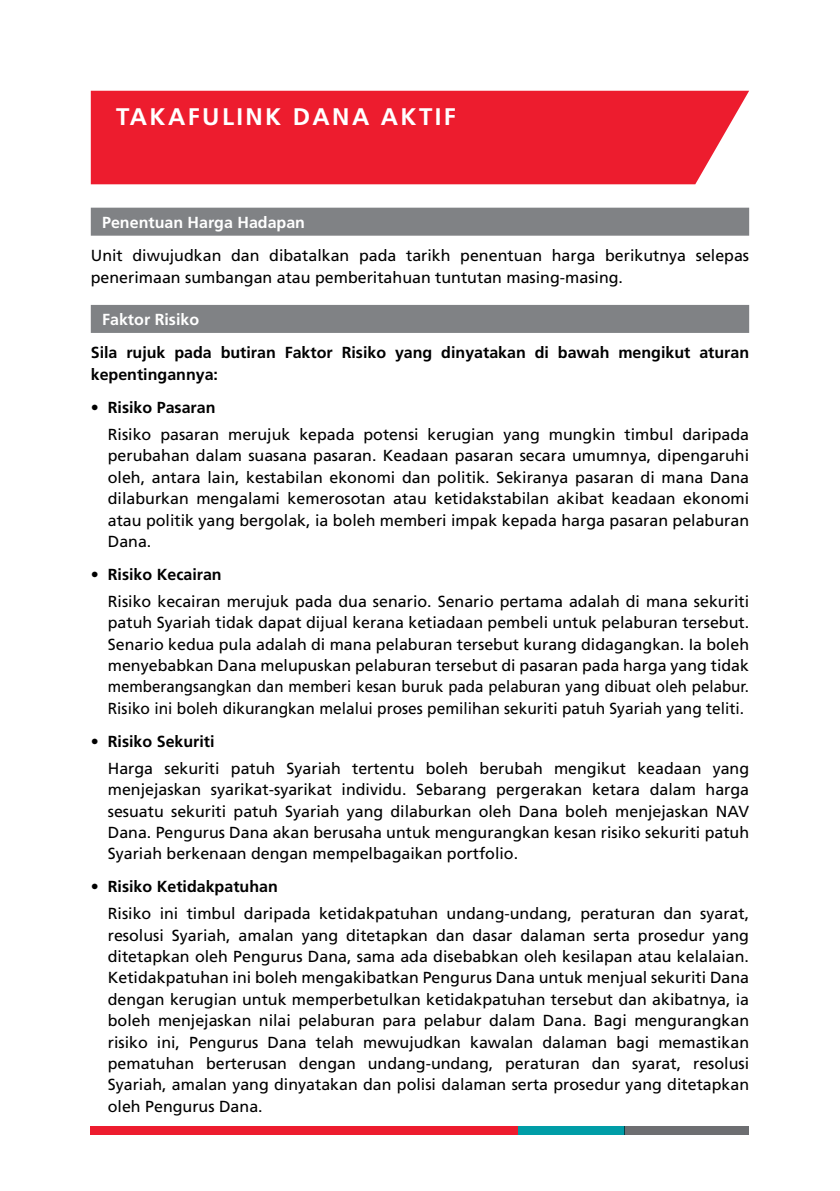
<style>
.page{position:relative;width:840px;height:1191px;background:#fff}
.page>*{position:absolute;margin:0;border:0;box-sizing:border-box;transform-origin:0 0}
.t1{font:700 24px "Frutiger";letter-spacing:.1em;color:#fff}
.t2{font:16px/21.4px "Frutiger";color:#000;text-align:justify}
.t3{font:700 16px/22px "Frutiger";color:#000}
.t4{font:700 16px "Frutiger";color:#fff}
</style>
<div class="page">
<div style="left:91px;top:1125px;width:426px;height:9px;background:#ed1c2e"></div>
<div style="left:517px;top:1125px;width:107px;height:9px;background:#009da7"></div>
<div style="left:624px;top:1125px;width:124px;height:9px;background:#6d6e71"></div>
<div style="left:91px;top:91px;width:657px;height:93px;background:#ed1c2e"></div>
<div style="left:91px;top:208px;width:657px;height:28px;background:#808285"></div>
<div style="left:91px;top:305px;width:657px;height:28px;background:#808285"></div>
<h1 class="t1" style="left:116px;top:103px;width:341px">TAKAFULINK DANA AKTIF</h1>
<p class="t4" style="left:102px;top:212px;width:204px">Penentuan Harga Hadapan</p>
<p class="t2" style="left:91px;top:244px;width:659px;line-height:22px">Unit diwujudkan dan dibatalkan pada tarikh penentuan harga berikutnya selepas penerimaan sumbangan atau pemberitahuan tuntutan masing-masing.</p>
<p class="t4" style="left:102px;top:310px;width:98px">Faktor Risiko</p>
<p class="t3" style="left:91px;top:342px;width:659px">Sila rujuk pada butiran Faktor Risiko yang dinyatakan di bawah mengikut aturan kepentingannya:</p>
<p class="t3" style="left:91px;top:396px;width:126px">• Risiko Pasaran</p>
<p class="t2" style="left:108px;top:424px;width:642px">Risiko pasaran merujuk kepada potensi kerugian yang mungkin timbul daripada perubahan dalam suasana pasaran. Keadaan pasaran secara umumnya, dipengaruhi oleh, antara lain, kestabilan ekonomi dan politik. Sekiranya pasaran di mana Dana dilaburkan mengalami kemerosotan atau ketidakstabilan akibat keadaan ekonomi atau politik yang bergolak, ia boleh memberi impak kepada harga pasaran pelaburan Dana.</p>
<p class="t3" style="left:91px;top:563px;width:132px">• Risiko Kecairan</p>
<p class="t2" style="left:108px;top:590px;width:642px">Risiko kecairan merujuk pada dua senario. Senario pertama adalah di mana sekuriti patuh Syariah tidak dapat dijual kerana ketiadaan pembeli untuk pelaburan tersebut.<br>Senario kedua pula adalah di mana pelaburan tersebut kurang didagangkan. Ia boleh menyebabkan Dana melupuskan pelaburan tersebut di pasaran pada harga yang tidak memberangsangkan dan memberi kesan buruk pada pelaburan yang dibuat oleh pelabur.<br>Risiko ini boleh dikurangkan melalui proses pemilihan sekuriti patuh Syariah yang teliti.</p>
<p class="t3" style="left:91px;top:730px;width:125px">• Risiko Sekuriti</p>
<p class="t2" style="left:108px;top:757px;width:642px">Harga sekuriti patuh Syariah tertentu boleh berubah mengikut keadaan yang menjejaskan syarikat-syarikat individu. Sebarang pergerakan ketara dalam harga sesuatu sekuriti patuh Syariah yang dilaburkan oleh Dana boleh menjejaskan NAV Dana. Pengurus Dana akan berusaha untuk mengurangkan kesan risiko sekuriti patuh Syariah berkenaan dengan mempelbagaikan portfolio.</p>
<p class="t3" style="left:91px;top:875px;width:188px">• Risiko Ketidakpatuhan</p>
<p class="t2" style="left:108px;top:903px;width:642px">Risiko ini timbul daripada ketidakpatuhan undang-undang, peraturan dan syarat, resolusi Syariah, amalan yang ditetapkan dan dasar dalaman serta prosedur yang ditetapkan oleh Pengurus Dana, sama ada disebabkan oleh kesilapan atau kelalaian.<br>Ketidakpatuhan ini boleh mengakibatkan Pengurus Dana untuk menjual sekuriti Dana dengan kerugian untuk memperbetulkan ketidakpatuhan tersebut dan akibatnya, ia boleh menjejaskan nilai pelaburan para pelabur dalam Dana. Bagi mengurangkan risiko ini, Pengurus Dana telah mewujudkan kawalan dalaman bagi memastikan pematuhan berterusan dengan undang-undang, peraturan dan syarat, resolusi Syariah, amalan yang dinyatakan dan polisi dalaman serta prosedur yang ditetapkan oleh Pengurus Dana.</p>
</div>
